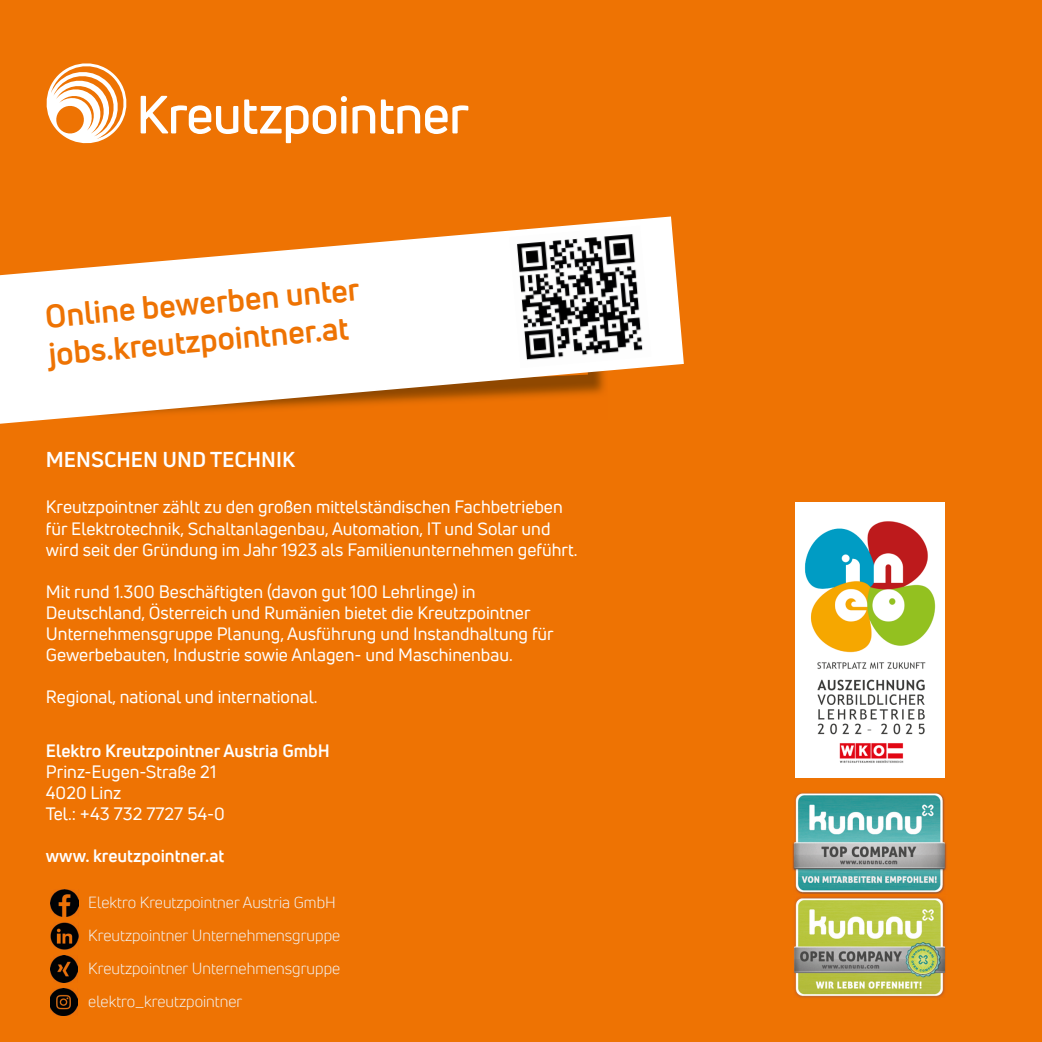
<style>
.page{position:relative;width:1042px;height:1042px;background:#ee7303}
.page>*{position:absolute;margin:0;border:0;box-sizing:border-box;transform-origin:0 0}
.t1{font:700 31.5px/37.8px "Uni Neue";color:#ee7303}
.t2{font:700 21px "Uni Neue";color:#fff}
.t3{font:17.5px/21px "Uni Neue";color:#fff}
.t4{font:700 17.5px "Uni Neue";color:#fff}
.t5{font:15.75px/32.9px "Uni Neue";color:#f3f3f3}
</style>
<div class="page">
<svg style="left:0;top:216px;width:685px;height:211px"></svg>
<img style="left:509px;top:226px;width:142px;height:142px">
<img style="left:792px;top:790px;width:155px;height:209px">
<img style="left:792px;top:894px;width:155px;height:1px">
<svg style="left:46px;top:63px;width:84px;height:81px"></svg>
<svg style="left:141px;top:96px;width:97px;height:38px"></svg>
<svg style="left:244px;top:96px;width:131px;height:47px"></svg>
<svg style="left:381px;top:99px;width:87px;height:35px"></svg>
<img style="left:51px;top:889px;width:27px;height:27px">
<img style="left:51px;top:922px;width:27px;height:27px">
<img style="left:50px;top:988px;width:27px;height:27px">
<img style="left:51px;top:955px;width:26px;height:27px">
<img style="left:795px;top:503px;width:149px;height:274px">
<h1 class="t1" style="left:43px;top:297px;width:317px;rotate:-5deg">Online bewerben unter jobs.kreutzpointner.at</h1>
<p class="t2" style="left:46px;top:446px;width:251px">MENSCHEN UND TECHNIK</p>
<p class="t3" style="left:46px;top:496px;width:533px">Kreutzpointner zählt zu den großen mittelständischen Fachbetrieben für Elektrotechnik, Schaltanlagenbau, Automation, IT und Solar und wird seit der Gründung im Jahr 1923 als Familienunternehmen geführt.</p>
<p class="t3" style="left:46px;top:580px;width:509px">Mit rund 1.300 Beschäftigten (davon gut 100 Lehrlinge) in Deutschland, Österreich und Rumänien bietet die Kreutzpointner Unternehmensgruppe Planung, Ausführung und Instandhaltung für Gewerbebauten, Industrie sowie Anlagen- und Maschinenbau.</p>
<p class="t3" style="left:46px;top:685px;width:273px">Regional, national und international.</p>
<p class="t4" style="left:46px;top:739px;width:285px">Elektro Kreutzpointner Austria GmbH</p>
<p class="t3" style="left:46px;top:761px;width:181px">Prinz-Eugen-Straße 21<br>4020 Linz<br>Tel.: +43 732 7727 54-0</p>
<p class="t4" style="left:46px;top:844px;width:180px">www. kreutzpointner.at</p>
<p class="t5" style="left:88px;top:886px;width:253px">Elektro Kreutzpointner Austria GmbH Kreutzpointner Unternehmensgruppe Kreutzpointner Unternehmensgruppe elektro_kreutzpointner</p>
</div>
